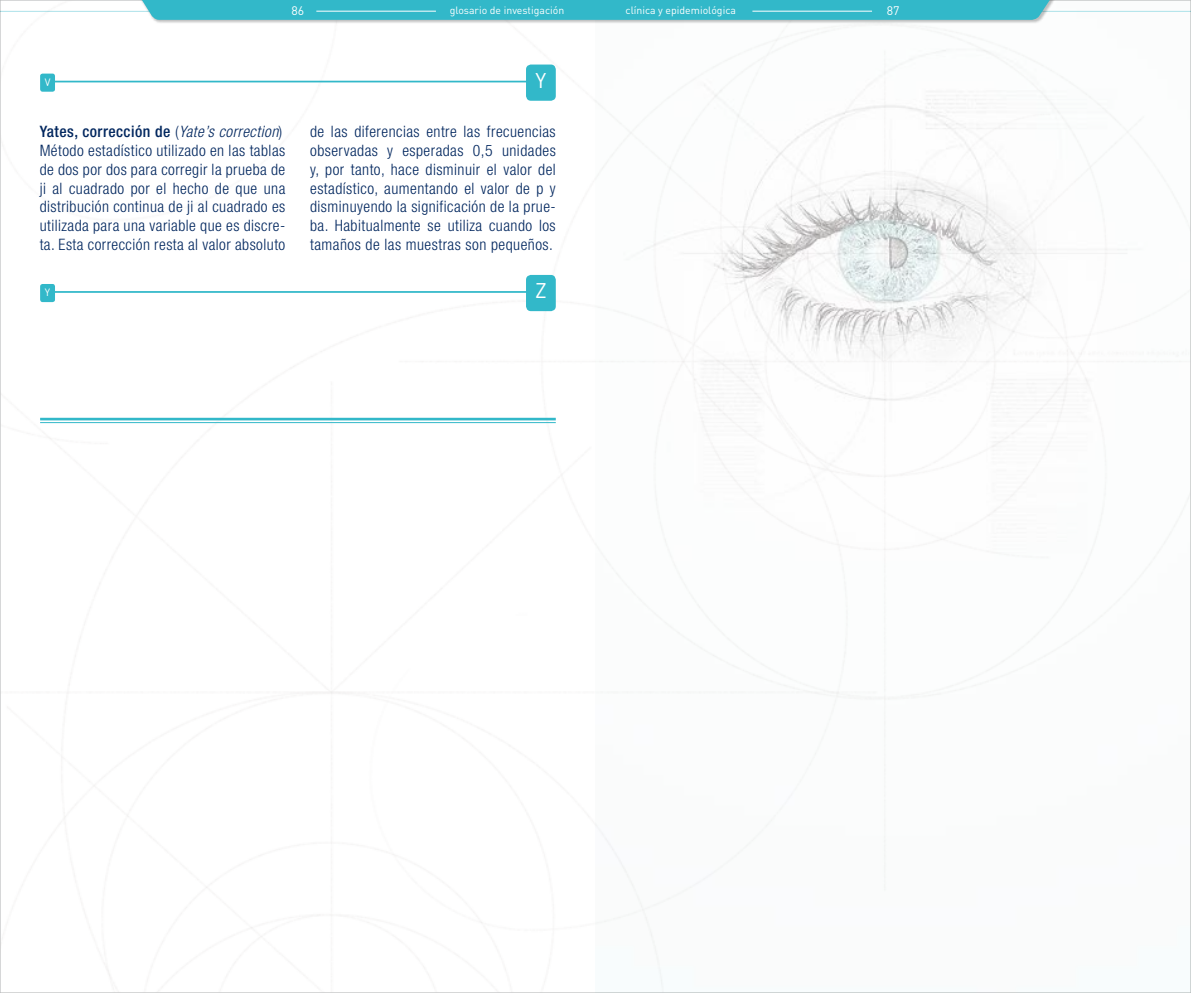
<style>
.page{position:relative;width:1191px;height:993px;background:#fff}
.page>*{position:absolute;margin:0;border:0;box-sizing:border-box;transform-origin:0 0}
.t1{font:21px "DIN";color:#fff}
.t2{font:300 condensed 15.75px/18.9px "Helvetica Neue LT Std";letter-spacing:.03em;color:#00265e}
.t3{font:12.25px "DIN";color:#fff}
.t4{font:10.5px "DIN";color:#fff}
.s1{font-weight:500}
.s2{font-style:italic}
</style>
<div class="page">
<img style="left:2px;top:10px;width:1187px;height:980px">
<div style="left:131px;top:0;width:932px;height:24px;background:#000;opacity:.25"></div>
<svg style="left:129px;top:0;width:932px;height:20px;background:#3bbaca"></svg>
<hr style="left:316px;top:11px;width:120px;height:1px;background:#fff">
<hr style="left:752px;top:11px;width:120px;height:1px;background:#fff">
<hr style="left:46px;top:81px;width:495px;height:1px;background:#32b8c9">
<hr style="left:46px;top:291px;width:495px;height:2px;background:#32b8c9">
<hr style="left:40px;top:417px;width:516px;height:3px;background:#32b8c9">
<hr style="left:40px;top:422px;width:516px;height:1px;background:#32b8c9">
<div style="left:526px;top:64px;width:30px;height:37px;background:#32b8c9;border-radius:5px"></div>
<div style="left:526px;top:275px;width:30px;height:36px;background:#32b8c9;border-radius:5px"></div>
<div style="left:40px;top:74px;width:15px;height:18px;background:#32b8c9;border-radius:2px"></div>
<div style="left:40px;top:284px;width:15px;height:18px;background:#32b8c9;border-radius:2px"></div>
<p class="t4" style="left:45px;top:76px;width:7px">V</p>
<p class="t3" style="left:291px;top:3px;width:14px">86</p>
<p class="t4" style="left:450px;top:3px;width:116px">glosario de investigación</p>
<p class="t4" style="left:625px;top:3px;width:112px">clínica y epidemiológica</p>
<p class="t3" style="left:887px;top:3px;width:14px">87</p>
<h1 class="t1" style="left:535px;top:67px;width:12px">Y</h1>
<p class="t2" style="left:40px;top:122px;width:247px"><span class="s1">Yates, corrección de</span> (<span class="s2">Yate’s correction</span>)<br>Método estadístico utilizado en las tablas de dos por dos para corregir la prueba de ji al cuadrado por el hecho de que una distribución continua de ji al cuadrado es utilizada para una variable que es discre&shy;ta. Esta corrección resta al valor absoluto</p>
<p class="t2" style="left:310px;top:122px;width:247px;text-align:justify">de las diferencias entre las frecuencias observadas y esperadas 0,5 unidades y, por tanto, hace disminuir el valor del estadístico, aumentando el valor de p y disminuyendo la significación de la prue&shy;ba. Habitualmente se utiliza cuando los tamaños de las muestras son pequeños.</p>
<p class="t4" style="left:45px;top:286px;width:7px">Y</p>
<h1 class="t1" style="left:535px;top:277px;width:13px">Z</h1>
</div>
